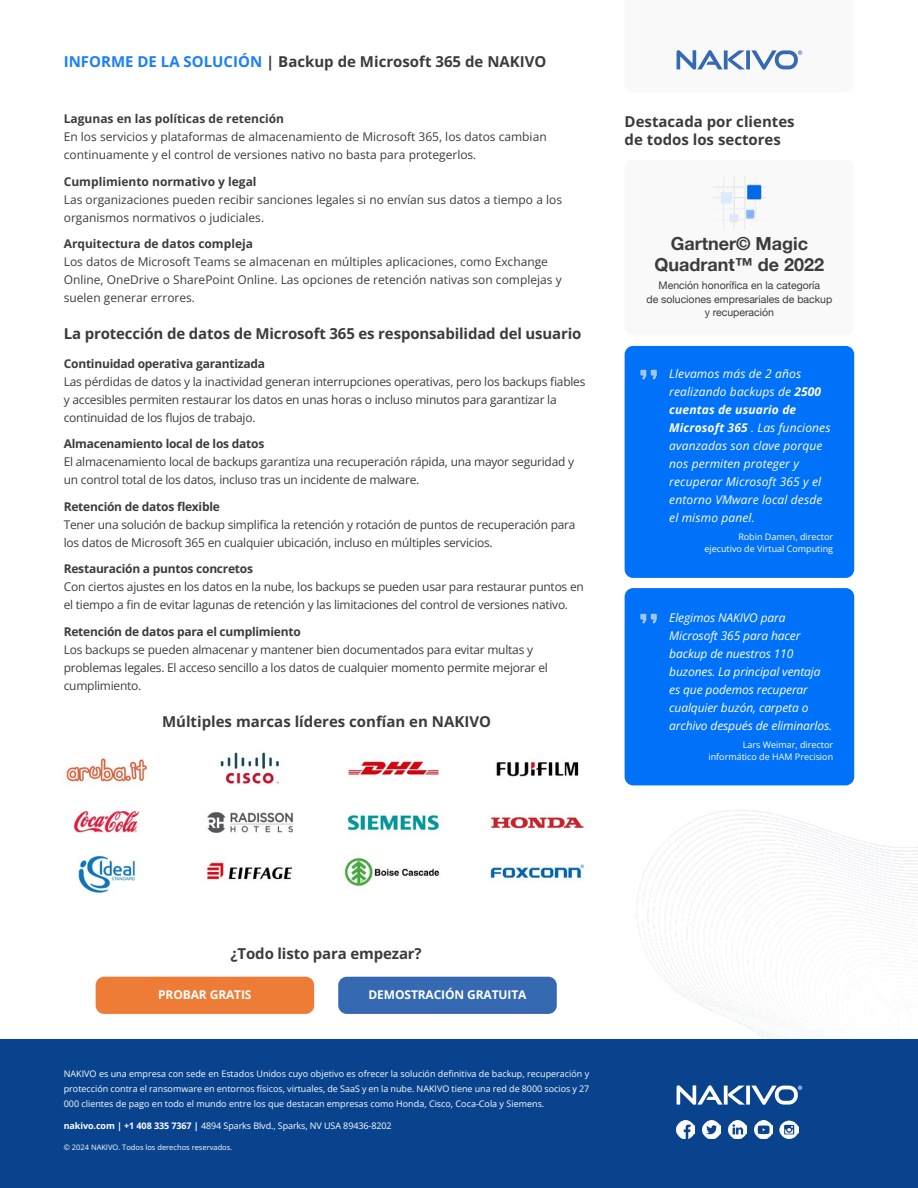
<style>
.page{position:relative;width:918px;height:1188px;background:#fff}
.page>*{position:absolute;margin:0;border:0;box-sizing:border-box;transform-origin:0 0}
.t1{font:700 18px/21.6px "Helvetica Neue";color:#3c3c3b;text-align:center}
.t2{font:700 15px/18px "Open Sans";color:#3c3c3b}
.t3{font:12px/18px "Open Sans";letter-spacing:-.02em;color:#3c3c3b}
.t4{font:12px/18px "Open Sans";color:#3c3c3b}
.t5{font:italic 12px/18px "Open Sans";letter-spacing:.01em;color:#fff}
.t6{font:italic 12px/18px "Open Sans";letter-spacing:-.01em;color:#fff}
.t7{font:700 12px "Open Sans";letter-spacing:-.02em;color:#3c3c3b}
.t8{font:700 12px "Open Sans";color:#3c3c3b}
.t9{font:700 12px "Open Sans";letter-spacing:-.01em;color:#fff}
.t10{font:10.5px/13.5px "Helvetica Neue";color:#3c3c3b;text-align:center}
.t11{font:9px/12px "Open Sans";color:#fff;text-align:right}
.t12{font:7.5px "Open Sans";color:#fff}
.s1{color:#1a80fa}
.s2{font-weight:700}
</style>
<div class="page">
<img style="left:624px;top:776px;width:294px;height:263px">
<div style="left:625px;top:346px;width:229px;height:232px;background:#0072fa;border-radius:9px"></div>
<div style="left:625px;top:588px;width:229px;height:197px;background:#0072fa;border-radius:9px"></div>
<div style="left:0;top:1039px;width:918px;height:149px;background:#09438d"></div>
<img style="left:640px;top:369px;width:17px;height:11px">
<img style="left:640px;top:613px;width:17px;height:11px">
<div style="left:625px;top:160px;width:229px;height:175px;background:#f9f9fa;border-radius:9px"></div>
<img style="left:713px;top:177px;width:53px;height:52px">
<svg style="left:676px;top:50px;width:127px;height:20px"></svg>
<svg style="left:677px;top:1085px;width:125px;height:20px"></svg>
<img style="left:780px;top:1121px;width:19px;height:18px">
<img style="left:677px;top:1121px;width:18px;height:18px">
<img style="left:728px;top:1121px;width:19px;height:18px">
<img style="left:703px;top:1121px;width:18px;height:18px">
<img style="left:754px;top:1121px;width:19px;height:18px">
<img style="left:66px;top:752px;width:519px;height:142px">
<div style="left:96px;top:977px;width:218px;height:37px;background:#ef7c36;border-radius:9px"></div>
<div style="left:338px;top:977px;width:219px;height:37px;background:#3569b1;border-radius:9px"></div>
<p class="t2" style="left:64px;top:52px;width:484px"><span class="s1">INFORME DE LA SOLUCIÓN</span> | Backup de Microsoft 365 de NAKIVO</p>
<p class="t8" style="left:64px;top:111px;width:222px">Lagunas en las políticas de retención</p>
<p class="t4" style="left:64px;top:128px;width:484px">En los servicios y plataformas de almacenamiento de Microsoft 365, los datos cambian continuamente y el control de versiones nativo no basta para protegerlos.</p>
<p class="t8" style="left:64px;top:173px;width:194px">Cumplimiento normativo y legal</p>
<p class="t4" style="left:64px;top:190px;width:500px">Las organizaciones pueden recibir sanciones legales si no envían sus datos a tiempo a los organismos normativos o judiciales.</p>
<p class="t8" style="left:64px;top:236px;width:191px">Arquitectura de datos compleja</p>
<p class="t4" style="left:64px;top:253px;width:499px">Los datos de Microsoft Teams se almacenan en múltiples aplicaciones, como Exchange<br>Online, OneDrive o SharePoint Online. Las opciones de retención nativas son complejas y suelen generar errores.</p>
<p class="t2" style="left:64px;top:324px;width:519px">La protección de datos de Microsoft 365 es responsabilidad del usuario</p>
<p class="t7" style="left:64px;top:355px;width:203px">Continuidad operativa garantizada</p>
<p class="t3" style="left:64px;top:372px;width:523px">Las pérdidas de datos y la inactividad generan interrupciones operativas, pero los backups fiables y accesibles permiten restaurar los datos en unas horas o incluso minutos para garantizar la continuidad de los flujos de trabajo.</p>
<p class="t7" style="left:64px;top:436px;width:202px">Almacenamiento local de los datos</p>
<p class="t3" style="left:64px;top:453px;width:512px">El almacenamiento local de backups garantiza una recuperación rápida, una mayor seguridad y un control total de los datos, incluso tras un incidente de malware.</p>
<p class="t7" style="left:64px;top:498px;width:158px">Retención de datos flexible</p>
<p class="t3" style="left:64px;top:515px;width:513px">Tener una solución de backup simplifica la retención y rotación de puntos de recuperación para los datos de Microsoft 365 en cualquier ubicación, incluso en múltiples servicios.</p>
<p class="t7" style="left:64px;top:561px;width:191px">Restauración a puntos concretos</p>
<p class="t3" style="left:64px;top:578px;width:522px">Con ciertos ajustes en los datos en la nube, los backups se pueden usar para restaurar puntos en el tiempo a fin de evitar lagunas de retención y las limitaciones del control de versiones nativo.</p>
<p class="t7" style="left:64px;top:623px;width:239px">Retención de datos para el cumplimiento</p>
<p class="t3" style="left:64px;top:640px;width:486px">Los backups se pueden almacenar y mantener bien documentados para evitar multas y problemas legales. El acceso sencillo a los datos de cualquier momento permite mejorar el cumplimiento.</p>
<p class="t2" style="left:162px;top:712px;width:331px">Múltiples marcas líderes confían en NAKIVO</p>
<p class="t2" style="left:625px;top:112px;width:172px">Destacada por clientes de todos los sectores</p>
<h1 class="t1" style="left:655px;top:233px;width:171px">Gartner© Magic<br>Quadrant™ de 2022</h1>
<p class="t10" style="left:646px;top:280px;width:187px">Mención honorífica en la categoría<br>de soluciones empresariales de backup y recuperación</p>
<p class="t5" style="left:669px;top:365px;width:163px">Llevamos más de 2 años realizando backups de <span class="s2">2500 cuentas de usuario de<br>Microsoft 365</span> . Las funciones avanzadas son clave porque nos permiten proteger y recuperar Microsoft 365 y el entorno VMware local desde el mismo panel.</p>
<p class="t11" style="left:704px;top:531px;width:130px">Robin Damen, director ejecutivo de Virtual Computing</p>
<p class="t6" style="left:669px;top:608px;width:164px">Elegimos NAKIVO para<br>Microsoft 365 para hacer backup de nuestros 110 buzones. La principal ventaja es que podemos recuperar cualquier buzón, carpeta o archivo después de eliminarlos.</p>
<p class="t11" style="left:709px;top:739px;width:126px">Lars Weimar, director informático de HAM Precision</p>
<p class="t2" style="left:231px;top:944px;width:193px">¿Todo listo para empezar?</p>
<p class="t9" style="left:158px;top:987px;width:95px">PROBAR GRATIS</p>
<p class="t9" style="left:369px;top:987px;width:159px">DEMOSTRACIÓN GRATUITA</p>
<p class="t11" style="left:64px;top:1066px;width:527px;line-height:15px;text-align:justify">NAKIVO es una empresa con sede en Estados Unidos cuyo objetivo es ofrecer la solución definitiva de backup, recuperación y protección contra el ransomware en entornos físicos, virtuales, de SaaS y en la nube. NAKIVO tiene una red de 8000 socios y 27<br>000 clientes de pago en todo el mundo entre los que destacan empresas como Honda, Cisco, Coca-Cola y Siemens.</p>
<p class="t11" style="left:64px;top:1120px;width:329px"><span class="s2">nakivo.com | +1 408 335 7367 |</span> 4894 Sparks Blvd., Sparks, NV USA 89436-8202</p>
<p class="t12" style="left:64px;top:1142px;width:170px">© 2024 NAKIVO. Todos los derechos reservados.</p>
</div>
